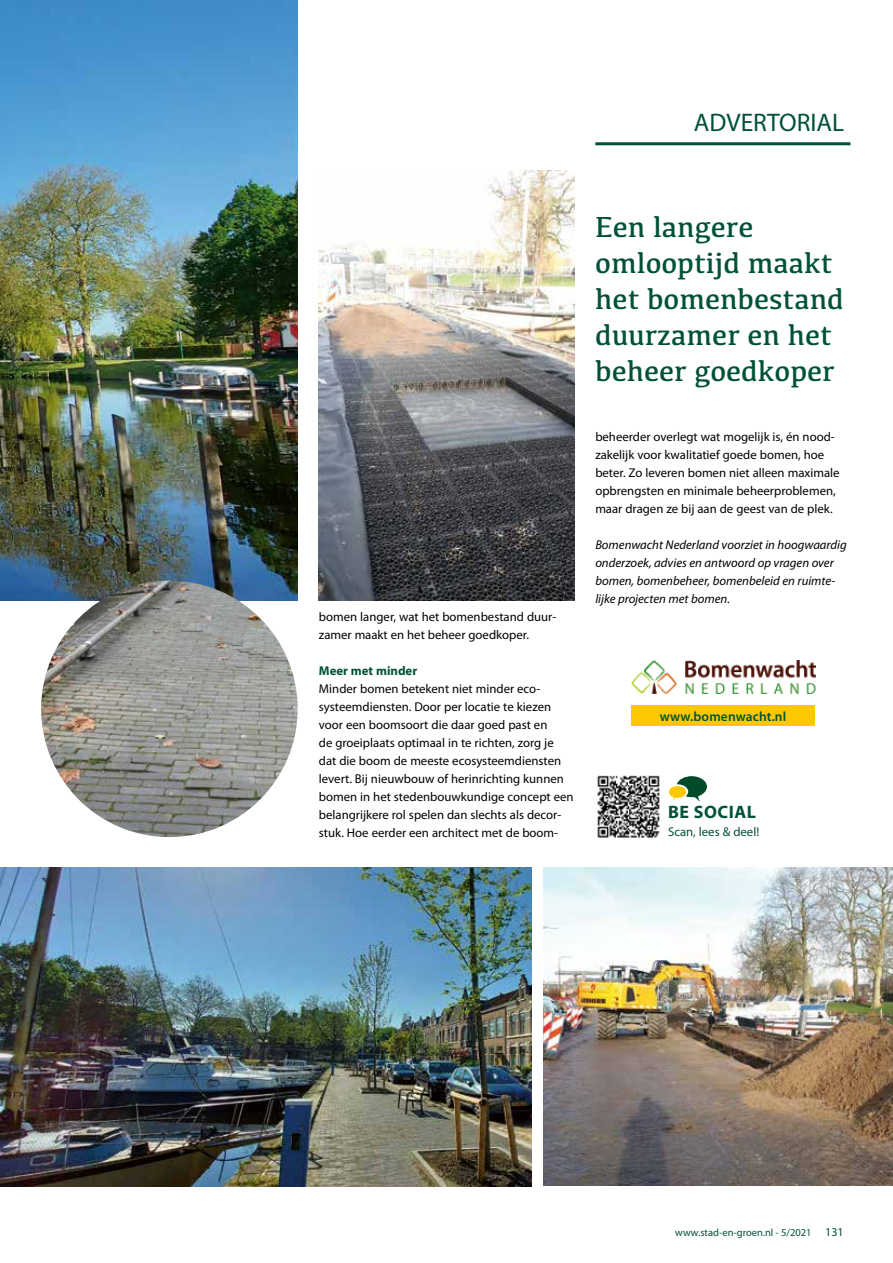
<style>
.page{position:relative;width:893px;height:1263px;background:#fff}
.page>*{position:absolute;margin:0;border:0;box-sizing:border-box;transform-origin:0 0}
.t1{font:30px/36px "Kefa";color:#005139}
.t2{font:25.5px "Myriad Pro";color:#005139}
.t3{font:700 18px "Myriad Pro";letter-spacing:.03em;color:#005139}
.t4{font:600 13.5px "Myriad Pro";letter-spacing:.01em;color:#005139}
.t5{font:12.75px/18px "Myriad Pro";color:#000}
.t6{font:italic 12.75px/18px "Myriad Pro";color:#000}
.t7{font:12.75px "Myriad Pro";color:#005139}
.t8{font:700 12.75px "Myriad Pro";color:#005139}
.t9{font:10.5px "Myriad Pro";color:#005139}
.s1{font-size:12px}
</style>
<div class="page">
<hr style="left:595px;top:142px;width:255px;height:3px;background:#005139">
<img style="left:0;top:0;width:298px;height:600px">
<img style="left:0;top:867px;width:531px;height:319px">
<img style="left:543px;top:867px;width:350px;height:318px">
<img style="left:319px;top:170px;width:255px;height:430px">
<img style="left:632px;top:660px;width:184px;height:33px">
<div style="left:631px;top:706px;width:184px;height:20px;background:#fec800"></div>
<img style="left:41px;top:581px;width:257px;height:256px;border-radius:128px">
<img style="left:597px;top:775px;width:63px;height:63px">
<svg style="left:669px;top:776px;width:38px;height:26px"></svg>
<h2 class="t2" style="left:694px;top:107px;width:152px">ADVERTORIAL</h2>
<p class="t5" style="left:319px;top:608px;width:238px">bomen langer, wat het bomenbestand duur&shy;zamer maakt en het beheer goedkoper.</p>
<p class="t8" style="left:319px;top:662px;width:100px">Meer met minder</p>
<p class="t5" style="left:319px;top:680px;width:256px">Minder bomen betekent niet minder eco&shy;systeemdiensten. Door per locatie te kiezen voor een boomsoort die daar goed past en<br>de groeiplaats optimaal in te richten, zorg je dat die boom de meeste ecosysteemdiensten levert. Bij nieuwbouw of herinrichting kunnen bomen in het stedenbouwkundige concept een belangrijkere rol spelen dan slechts als decor&shy;stuk. Hoe eerder een architect met de boom-</p>
<h1 class="t1" style="left:595px;top:208px;width:250px">Een langere omlooptijd maakt het bomenbestand duurzamer en het beheer goedkoper</h1>
<p class="t5" style="left:595px;top:428px;width:246px">beheerder overlegt wat mogelijk is, én nood&shy;zakelijk voor kwalitatief goede bomen, hoe beter. Zo leveren bomen niet alleen maximale opbrengsten en minimale beheerproblemen, maar dragen ze bij aan de geest van de plek.</p>
<p class="t6" style="left:595px;top:536px;width:253px">Bomenwacht Nederland voorziet in hoogwaardig onderzoek, advies en antwoord op vragen over bomen, bomenbeheer, bomenbeleid en ruimte&shy;lijke projecten met bomen.</p>
<p class="t4" style="left:660px;top:708px;width:128px">www.bomenwacht.nl</p>
<h3 class="t3" style="left:668px;top:800px;width:89px">BE SOCIAL</h3>
<p class="t7" style="left:668px;top:824px;width:93px">Scan, lees &amp; deel!</p>
<p class="t9" style="left:675px;top:1226px;width:170px">www.stad-en-groen.nl - 5/2021 <span class="s1">131</span></p>
</div>
